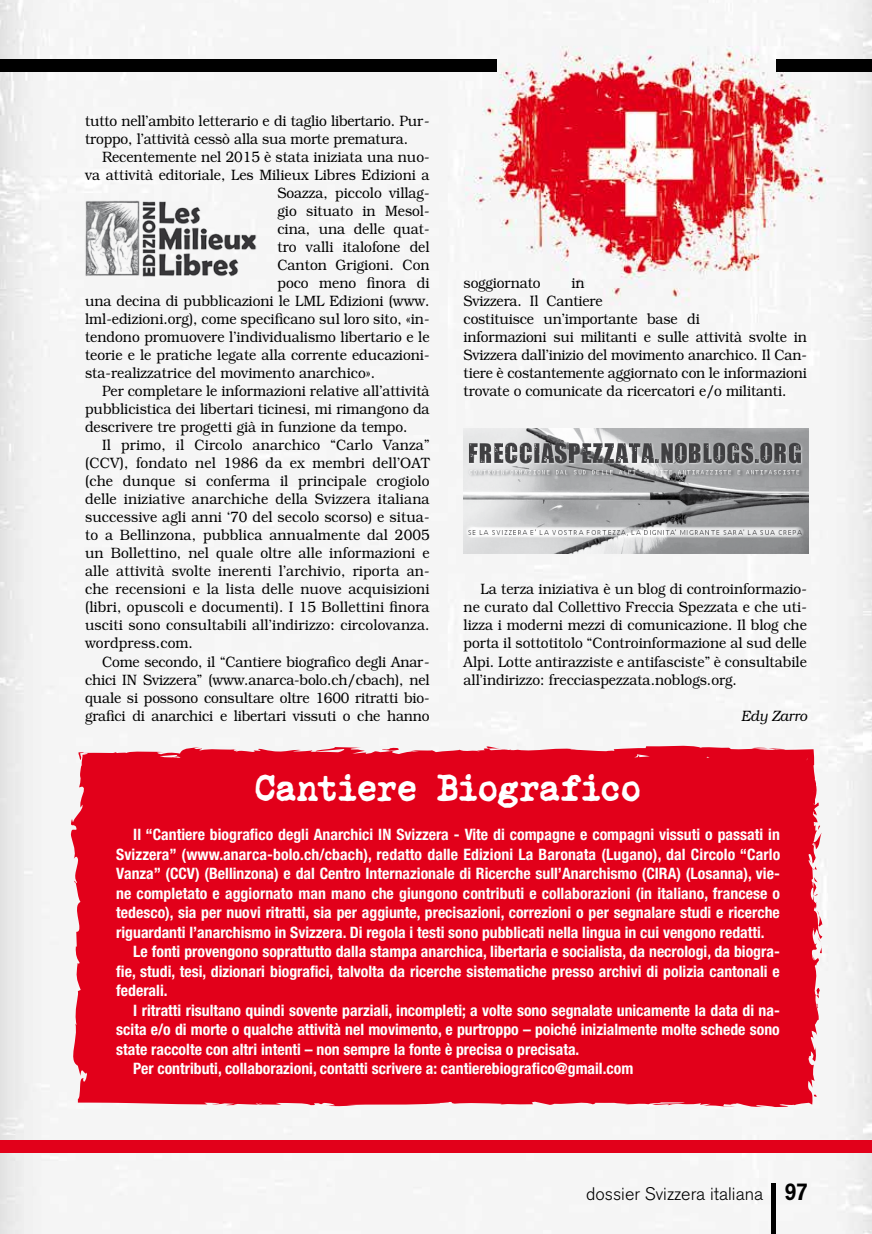
<style>
.page{position:relative;width:872px;height:1234px;background:#fff}
.page>*{position:absolute;margin:0;border:0;box-sizing:border-box;transform-origin:0 0}
.t1{font:36px "Courier Polski 1941";letter-spacing:-.01em;color:#fff;scale:.95 1}
.t2{font:300 18px "Akzidenz Grotesk BE";color:#000}
.t3{font:700 condensed 15.75px "Helvetica Neue";color:#fff}
.t4{font:300 15px/18px "Bookman";color:#000;scale:.92 1}
.t5{font:italic 300 15px "Bookman";color:#000;scale:.92 1}
.s1{font-weight:500;font-size:24.15px}
</style>
<div class="page">
<img style="left:0;top:0;width:872px;height:1233px">
<div style="left:0;top:1140px;width:872px;height:12px;background:#e2001a"></div>
<div style="left:0;top:60px;width:497px;height:12px;background:#000"></div>
<div style="left:776px;top:60px;width:96px;height:12px;background:#000"></div>
<img style="left:84px;top:200px;width:173px;height:76px">
<div style="left:67px;top:743px;width:755px;height:364px;background:#e2001a"></div>
<svg style="left:813px;top:876px;width:4px;height:7px"></svg>
<svg style="left:815px;top:986px;width:5px;height:24px"></svg>
<svg style="left:79px;top:752px;width:9px;height:8px"></svg>
<svg style="left:379px;top:747px;width:22px;height:4px"></svg>
<svg style="left:815px;top:824px;width:5px;height:5px"></svg>
<svg style="left:814px;top:910px;width:8px;height:43px"></svg>
<img style="left:463px;top:428px;width:345px;height:125px">
<div style="left:771px;top:1182px;width:5px;height:51px;background:#000"></div>
<p class="t4" style="left:85px;top:112px;width:376px">tutto nell’ambito letterario e di taglio libertario. Pur&shy;troppo, l’attività cessò alla sua morte prematura.</p>
<p class="t4" style="left:102px;top:148px;width:357px">Recentemente nel 2015 è stata iniziata una nuo-</p>
<p class="t4" style="left:85px;top:166px;width:376px">va attività editoriale, Les Milieux Libres Edizioni a</p>
<p class="t4" style="left:277px;top:184px;width:167px">Soazza, piccolo villag-</p>
<p class="t4" style="left:277px;top:202px;width:167px">gio situato in Mesol-</p>
<p class="t4" style="left:277px;top:220px;width:167px">cina, una delle quat-</p>
<p class="t4" style="left:277px;top:238px;width:167px">tro valli italofone del</p>
<p class="t4" style="left:277px;top:256px;width:167px">Canton Grigioni. Con</p>
<p class="t4" style="left:277px;top:274px;width:167px">poco meno finora di</p>
<p class="t4" style="left:85px;top:292px;width:376px">una decina di pubblicazioni le LML Edizioni (www.</p>
<p class="t4" style="left:85px;top:310px;width:376px">lml-edizioni.org), come specificano sul loro sito, «in-</p>
<p class="t4" style="left:85px;top:328px;width:376px">tendono promuovere l’individualismo libertario e le</p>
<p class="t4" style="left:85px;top:346px;width:376px">teorie e le pratiche legate alla corrente educazioni-</p>
<p class="t4" style="left:85px;top:364px;width:317px">sta-realizzatrice del movimento anarchico».</p>
<p class="t4" style="left:102px;top:382px;width:357px">Per completare le informazioni relative all’attività</p>
<p class="t4" style="left:85px;top:400px;width:376px">pubblicistica dei libertari ticinesi, mi rimangono da</p>
<p class="t4" style="left:85px;top:418px;width:352px">descrivere tre progetti già in funzione da tempo.</p>
<p class="t4" style="left:102px;top:436px;width:357px">Il primo, il Circolo anarchico “Carlo Vanza”</p>
<p class="t4" style="left:85px;top:454px;width:376px">(CCV), fondato nel 1986 da ex membri dell’OAT</p>
<p class="t4" style="left:85px;top:472px;width:376px">(che dunque si conferma il principale crogiolo</p>
<p class="t4" style="left:85px;top:490px;width:376px">delle iniziative anarchiche della Svizzera italiana</p>
<p class="t4" style="left:85px;top:508px;width:376px">successive agli anni ‘70 del secolo scorso) e situa-</p>
<p class="t4" style="left:85px;top:526px;width:376px">to a Bellinzona, pubblica annualmente dal 2005</p>
<p class="t4" style="left:85px;top:544px;width:376px">un Bollettino, nel quale oltre alle informazioni e</p>
<p class="t4" style="left:85px;top:562px;width:376px">alle attività svolte inerenti l’archivio, riporta an-</p>
<p class="t4" style="left:85px;top:580px;width:376px">che recensioni e la lista delle nuove acquisizioni</p>
<p class="t4" style="left:85px;top:598px;width:376px">(libri, opuscoli e documenti). I 15 Bollettini finora</p>
<p class="t4" style="left:85px;top:616px;width:376px">usciti sono consultabili all’indirizzo: circolovanza.</p>
<p class="t4" style="left:85px;top:634px;width:119px">wordpress.com.</p>
<p class="t4" style="left:102px;top:652px;width:357px">Come secondo, il “Cantiere biografico degli Anar-</p>
<p class="t4" style="left:85px;top:670px;width:376px">chici IN Svizzera” (www.anarca-bolo.ch/cbach), nel</p>
<p class="t4" style="left:85px;top:688px;width:376px">quale si possono consultare oltre 1600 ritratti bio-</p>
<p class="t4" style="left:85px;top:706px;width:376px">grafici di anarchici e libertari vissuti o che hanno</p>
<p class="t4" style="left:463px;top:274px;width:85px">soggiornato</p>
<p class="t4" style="left:463px;top:274px;width:374px;text-indent:108px">in<br>Svizzera. Il Cantiere<br>costituisce un’importante base di<br>informazioni sui militanti e sulle attività svolte in Svizzera dall’inizio del movimento anarchico. Il Can&shy;tiere è costantemente aggiornato con le informazioni trovate o comunicate da ricercatori e/o militanti.</p>
<p class="t4" style="left:463px;top:580px;width:374px;text-align:justify;text-indent:17px">La terza iniziativa è un blog di controinformazio&shy;ne curato dal Collettivo Freccia Spezzata e che uti&shy;lizza i moderni mezzi di comunicazione. Il blog che porta il sottotitolo “Controinformazione al sud delle Alpi. Lotte antirazziste e antifasciste” è consultabile all’indirizzo: frecciaspezzata.noblogs.org.</p>
<p class="t5" style="left:741px;top:707px;width:73px">Edy Zarro</p>
<h1 class="t1" style="left:255px;top:765px;width:407px">Cantiere Biografico</h1>
<p class="t3" style="left:133px;top:824px;width:648px">Il “Cantiere biografico degli Anarchici IN Svizzera - Vite di compagne e compagni vissuti o passati in</p>
<p class="t3" style="left:116px;top:844px;width:665px">Svizzera” (www.anarca-bolo.ch/cbach), redatto dalle Edizioni La Baronata (Lugano), dal Circolo “Carlo</p>
<p class="t3" style="left:116px;top:863px;width:665px">Vanza” (CCV) (Bellinzona) e dal Centro Internazionale di Ricerche sull’Anarchismo (CIRA) (Losanna), vie-</p>
<p class="t3" style="left:116px;top:883px;width:665px">ne completato e aggiornato man mano che giungono contributi e collaborazioni (in italiano, francese o</p>
<p class="t3" style="left:116px;top:902px;width:665px">tedesco), sia per nuovi ritratti, sia per aggiunte, precisazioni, correzioni o per segnalare studi e ricerche</p>
<p class="t3" style="left:116px;top:922px;width:650px">riguardanti l’anarchismo in Svizzera. Di regola i testi sono pubblicati nella lingua in cui vengono redatti.</p>
<p class="t3" style="left:133px;top:941px;width:648px">Le fonti provengono soprattutto dalla stampa anarchica, libertaria e socialista, da necrologi, da biogra-</p>
<p class="t3" style="left:116px;top:961px;width:665px">fie, studi, tesi, dizionari biografici, talvolta da ricerche sistematiche presso archivi di polizia cantonali e</p>
<p class="t3" style="left:116px;top:980px;width:53px">federali.</p>
<p class="t3" style="left:133px;top:1000px;width:648px">I ritratti risultano quindi sovente parziali, incompleti; a volte sono segnalate unicamente la data di na-</p>
<p class="t3" style="left:116px;top:1019px;width:665px">scita e/o di morte o qualche attività nel movimento, e purtroppo – poiché inizialmente molte schede sono</p>
<p class="t3" style="left:116px;top:1039px;width:464px">state raccolte con altri intenti – non sempre la fonte è precisa o precisata.</p>
<p class="t3" style="left:133px;top:1058px;width:501px">Per contributi, collaborazioni, contatti scrivere a: cantierebiografico@gmail.com</p>
<p class="t2" style="left:586px;top:1183px;width:223px">dossier Svizzera italiana <span class="s1">97</span></p>
</div>
